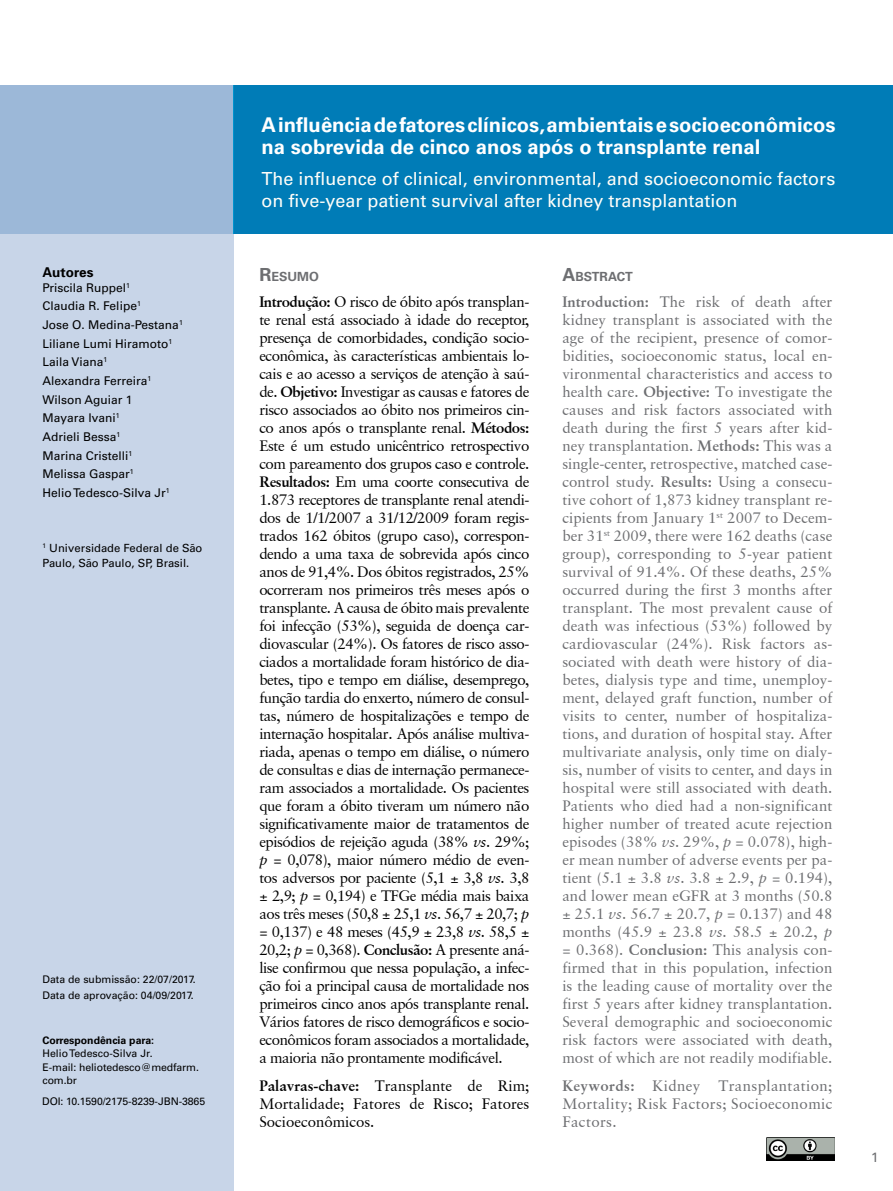
<style>
.page{position:relative;width:893px;height:1191px;background:#fff}
.page>*{position:absolute;margin:0;border:0;box-sizing:border-box;transform-origin:0 0}
.t1{font:700 20.25px/22.5px "Univers LT Std";color:#fff}
.t2{font:18px/21.6px "Univers LT Std";color:#fffef9}
.t3{font:15px/18px "Garamond Retrospective S Si";letter-spacing:-.015em;color:#000;text-align:justify}
.t4{font:15px/18px "Garamond Retrospective S Si";letter-spacing:.015em;color:#6d6e71;text-align:justify}
.t5{font:13.5px "Univers 65 Bold";color:#000}
.t6{font:13.5px "Univers LT Std";color:#6d6e71}
.t7{font:700 12.6px "Univers LT Std";color:#6d6e71}
.t8{font:12px/18.6px "Univers LT Std";color:#000}
.t9{font:11.25px/15px "Univers LT Std";color:#000}
.t10{font:10.5px/13.5px "Univers LT Std";letter-spacing:-.01em;color:#000}
.t11{font:700 10.5px "Univers LT Std";color:#000}
.s1{font-size:18px}
.s2{font-weight:700}
.s3{font-style:italic}
</style>
<div class="page">
<div style="left:0;top:234px;width:234px;height:957px;background:#c8d5e8"></div>
<div style="left:234px;top:85px;width:659px;height:149px;background:#007cb7"></div>
<div style="left:0;top:85px;width:234px;height:149px;background:#9cb8d8"></div>
<img style="left:766px;top:1137px;width:68px;height:24px">
<p class="t5" style="left:43px;top:264px;width:53px">Autores</p>
<p class="t8" style="left:43px;top:278px;width:142px">Priscila Ruppel<sup>1<br></sup>Claudia R. Felipe<sup>1<br></sup>Jose O. Medina-Pestana<sup>1<br></sup>Liliane Lumi Hiramoto<sup>1<br></sup>Laila Viana<sup>1<br></sup>Alexandra Ferreira<sup>1<br></sup>Wilson Aguiar 1<br>Mayara Ivani<sup>1<br></sup>Adrieli Bessa<sup>1<br></sup>Marina Cristelli<sup>1<br></sup>Melissa Gaspar<sup>1<br></sup>Helio Tedesco-Silva Jr<sup>1</sup></p>
<p class="t9" style="left:43px;top:540px;width:161px"><sup>1</sup> Universidade Federal de São<br>Paulo, São Paulo, SP, Brasil.</p>
<p class="t10" style="left:43px;top:971px;width:155px;line-height:15.6px">Data de submissão: 22/07/2017.<br>Data de aprovação: 04/09/2017.</p>
<p class="t11" style="left:43px;top:1034px;width:113px">Correspondência para:</p>
<p class="t10" style="left:43px;top:1047px;width:158px">Helio Tedesco-Silva Jr.<br>E-mail: heliotedesco@medfarm. com.br</p>
<p class="t10" style="left:42px;top:1094px;width:164px">DOI: 10.1590/2175-8239-JBN-3865</p>
<h1 class="t1" style="left:261px;top:113px;width:576px">A influência de fatores clínicos, ambientais e socioeconômicos na sobrevida de cinco anos após o transplante renal</h1>
<p class="t2" style="left:261px;top:168px;width:575px">The influence of clinical, environmental, and socioeconomic factors on five-year patient survival after kidney transplantation</p>
<p class="t7" style="left:259px;top:269px;width:61px"><span class="s1">R</span>ESUMO</p>
<p class="t3" style="left:259px;top:293px;width:272px"><span class="s2">Introdução:</span> O risco de óbito após transplan&shy;te renal está associado à idade do receptor, presença de comorbidades, condição socio&shy;econômica, às características ambientais lo&shy;cais e ao acesso a serviços de atenção à saú&shy;de. <span class="s2">Objetivo:</span> Investigar as causas e fatores de risco associados ao óbito nos primeiros cin&shy;co anos após o transplante renal. <span class="s2">Métodos:<br></span>Este é um estudo unicêntrico retrospectivo com pareamento dos grupos caso e controle.<br><span class="s2">Resultados:</span> Em uma coorte consecutiva de 1.873 receptores de transplante renal atendi&shy;dos de 1/1/2007 a 31/12/2009 foram regis&shy;trados 162 óbitos (grupo caso), correspon&shy;dendo a uma taxa de sobrevida após cinco anos de 91,4%. Dos óbitos registrados, 25% ocorreram nos primeiros três meses após o transplante. A causa de óbito mais prevalente foi infecção (53%), seguida de doença car&shy;diovascular (24%). Os fatores de risco asso&shy;ciados a mortalidade foram histórico de dia&shy;betes, tipo e tempo em diálise, desemprego, função tardia do enxerto, número de consul&shy;tas, número de hospitalizações e tempo de internação hospitalar. Após análise multiva&shy;riada, apenas o tempo em diálise, o número de consultas e dias de internação permanece&shy;ram associados a mortalidade. Os pacientes que foram a óbito tiveram um número não significativamente maior de tratamentos de episódios de rejeição aguda (38% <span class="s3">vs</span>. 29%; <span class="s3">p</span> = 0,078), maior número médio de even&shy;tos adversos por paciente (5,1 ± 3,8 <span class="s3">vs</span>. 3,8 ± 2,9; <span class="s3">p</span> = 0,194) e TFGe média mais baixa aos três meses (50,8 ± 25,1 <span class="s3">vs</span>. 56,7 ± 20,7; <span class="s3">p </span>= 0,137) e 48 meses (45,9 ± 23,8 <span class="s3">vs</span>. 58,5 ± 20,2; <span class="s3">p</span> = 0,368). <span class="s2">Conclusão:</span> A presente aná&shy;lise confirmou que nessa população, a infec&shy;ção foi a principal causa de mortalidade nos primeiros cinco anos após transplante renal.<br>Vários fatores de risco demográficos e socio&shy;econômicos foram associados a mortalidade, a maioria não prontamente modificável.</p>
<p class="t3" style="left:259px;top:1076px;width:272px"><span class="s2">Palavras-chave:</span> Transplante de Rim; Mortalidade; Fatores de Risco; Fatores Socioeconômicos.</p>
<p class="t7" style="left:562px;top:269px;width:72px"><span class="s1">A</span>BSTRACT</p>
<p class="t4" style="left:562px;top:293px;width:272px"><span class="s2">Introduction:</span> The risk of death after kidney transplant is associated with the age of the recipient, presence of comor&shy;bidities, socioeconomic status, local en&shy;vironmental characteristics and access to health care. <span class="s2">Objective:</span> To investigate the causes and risk factors associated with death during the first 5 years after kid&shy;ney transplantation. <span class="s2">Methods:</span> This was a single-center, retrospective, matched case&shy;control study. <span class="s2">Results:</span> Using a consecu&shy;tive cohort of 1,873 kidney transplant re&shy;cipients from January 1<sup>st</sup> 2007 to Decem&shy;ber 31<sup>st</sup> 2009, there were 162 deaths (case group), corresponding to 5-year patient survival of 91.4%. Of these deaths, 25% occurred during the first 3 months after transplant. The most prevalent cause of death was infectious (53%) followed by cardiovascular (24%). Risk factors as&shy;sociated with death were history of dia&shy;betes, dialysis type and time, unemploy&shy;ment, delayed graft function, number of visits to center, number of hospitaliza&shy;tions, and duration of hospital stay. After multivariate analysis, only time on dialy&shy;sis, number of visits to center, and days in hospital were still associated with death.<br>Patients who died had a non-significant higher number of treated acute rejection episodes (38% <span class="s3">vs</span>. 29%, <span class="s3">p</span> = 0.078), high&shy;er mean number of adverse events per pa&shy;tient (5.1 ± 3.8 <span class="s3">vs</span>. 3.8 ± 2.9, <span class="s3">p</span> = 0.194), and lower mean eGFR at 3 months (50.8 ± 25.1 <span class="s3">vs</span>. 56.7 ± 20.7, <span class="s3">p</span> = 0.137) and 48 months (45.9 ± 23.8 <span class="s3">vs</span>. 58.5 ± 20.2, <span class="s3">p </span>= 0.368). <span class="s2">Conclusion:</span> This analysis con&shy;firmed that in this population, infection is the leading cause of mortality over the first 5 years after kidney transplantation.<br>Several demographic and socioeconomic risk factors were associated with death, most of which are not readily modifiable.</p>
<p class="t4" style="left:562px;top:1076px;width:271px"><span class="s2">Keywords:</span> Kidney Transplantation; Mortality; Risk Factors; Socioeconomic Factors.</p>
<p class="t6" style="left:871px;top:1149px;width:9px">1</p>
</div>
